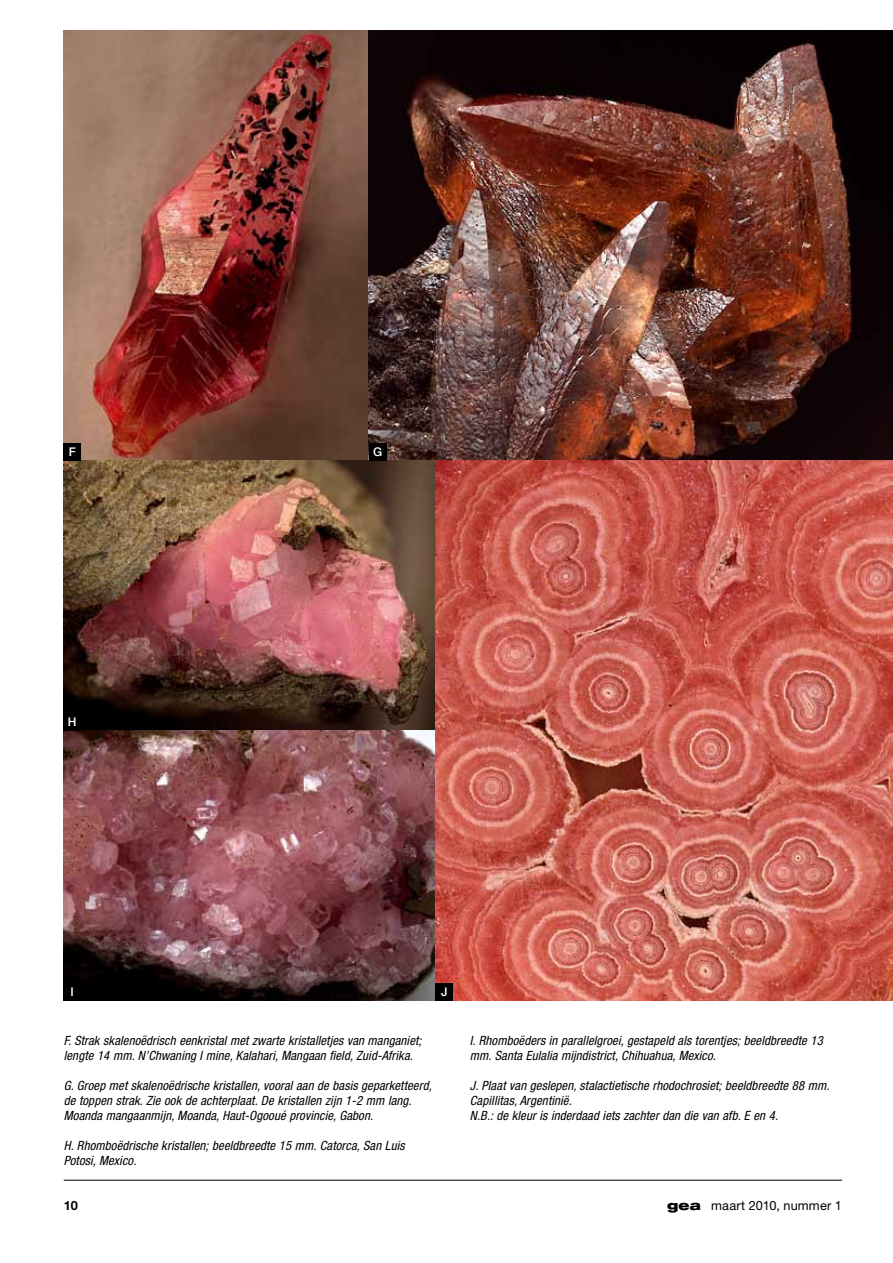
<style>
.page{position:relative;width:893px;height:1263px;background:#fff}
.page>*{position:absolute;margin:0;border:0;box-sizing:border-box;transform-origin:0 0}
.t1{font:italic condensed 12.75px/15px "Helvetica Neue";letter-spacing:.01em;color:#000}
.t2{font:12.75px "Helvetica Neue";letter-spacing:.01em;color:#000}
.t3{font:700 12.75px "Helvetica Neue";color:#000}
.t4{font:500 12px "Helvetica Neue";color:#fff}
.s1{font-weight:900;font-stretch:expanded}
</style>
<div class="page">
<hr style="left:64px;top:1180px;width:778px;height:1px;background:#000">
<img style="left:64px;top:30px;width:829px;height:971px">
<div style="left:64px;top:443px;width:17px;height:17px;background:#000"></div>
<div style="left:369px;top:443px;width:17px;height:17px;background:#000"></div>
<div style="left:64px;top:713px;width:17px;height:17px;background:#000"></div>
<div style="left:64px;top:983px;width:17px;height:17px;background:#000"></div>
<div style="left:436px;top:983px;width:17px;height:17px;background:#000"></div>
<p class="t4" style="left:69px;top:444px;width:9px">F</p>
<p class="t4" style="left:373px;top:444px;width:11px">G</p>
<p class="t4" style="left:68px;top:714px;width:10px">H</p>
<p class="t4" style="left:71px;top:984px;width:5px">I</p>
<p class="t4" style="left:441px;top:984px;width:8px">J</p>
<p class="t1" style="left:64px;top:1033px;width:359px">F. Strak skalenoëdrisch eenkristal met zwarte kristalletjes van manganiet; lengte 14 mm. N’Chwaning I mine, Kalahari, Mangaan field, Zuid-Afrika.</p>
<p class="t1" style="left:64px;top:1078px;width:369px">G. Groep met skalenoëdrische kristallen, vooral aan de basis geparketteerd, de toppen strak. Zie ook de achterplaat. De kristallen zijn 1-2 mm lang.<br>Moanda mangaanmijn, Moanda, Haut-Ogooué provincie, Gabon.</p>
<p class="t1" style="left:64px;top:1138px;width:342px">H. Rhomboëdrische kristallen; beeldbreedte 15 mm. Catorca, San Luis<br>Potosi, Mexico.</p>
<p class="t1" style="left:470px;top:1033px;width:354px">I. Rhomboëders in parallelgroei, gestapeld als torentjes; beeldbreedte 13 mm. Santa Eulalia mijndistrict, Chihuahua, Mexico.</p>
<p class="t1" style="left:470px;top:1078px;width:361px">J. Plaat van geslepen, stalactietische rhodochrosiet; beeldbreedte 88 mm.<br>Capillitas, Argentinië.<br>N.B.: de kleur is inderdaad iets zachter dan die van afb. E en 4.</p>
<p class="t3" style="left:64px;top:1198px;width:15px">10</p>
<p class="t2" style="left:667px;top:1198px;width:176px"><span class="s1">gea</span> maart 2010, nummer 1</p>
</div>
